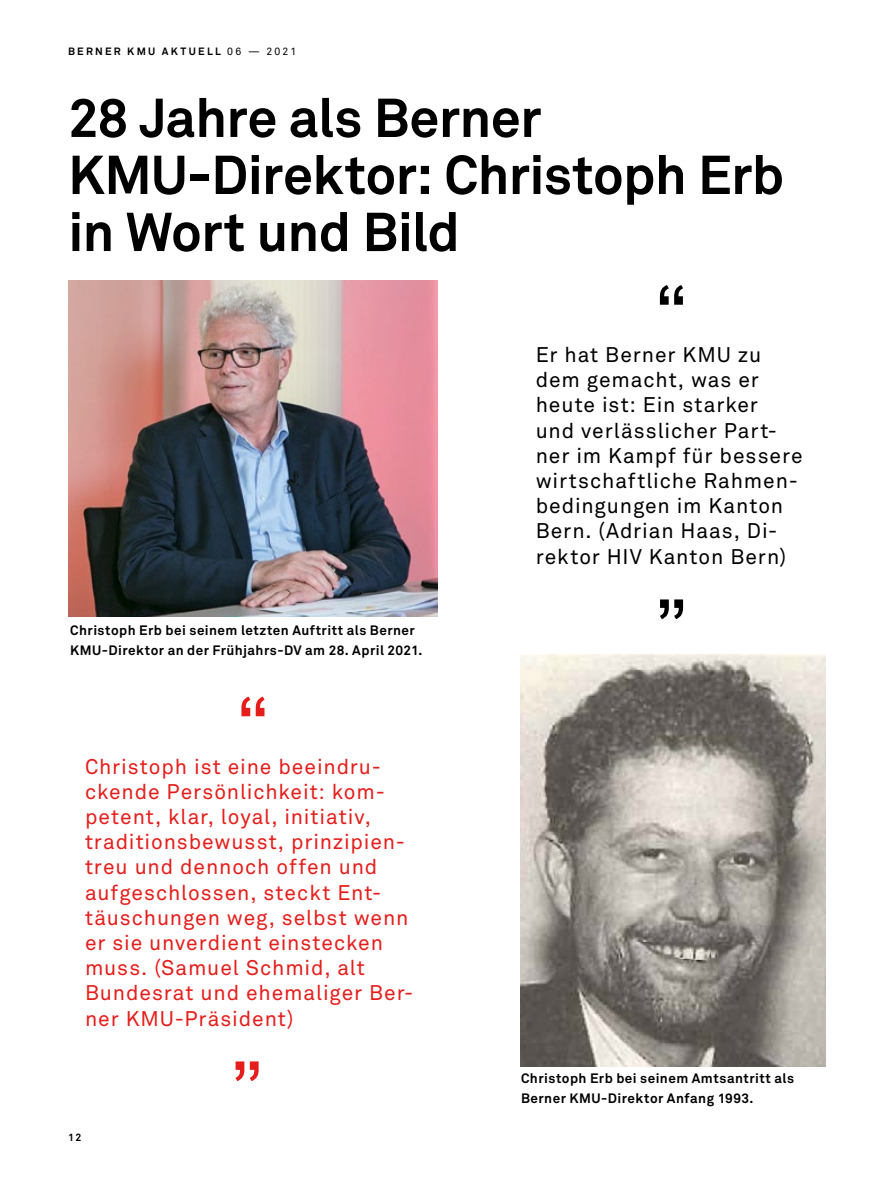
<style>
.page{position:relative;width:893px;height:1191px;background:#fff}
.page>*{position:absolute;margin:0;border:0;box-sizing:border-box;transform-origin:0 0}
.t1{font:72px "Akkurat";color:#000}
.t2{font:72px "Akkurat";color:#e51e1b}
.t3{font:700 54px/57px "Akkurat";letter-spacing:-.015em;color:#000}
.t4{font:21px/25.2px "Akkurat";letter-spacing:.04em;color:#e51e1b}
.t5{font:21px/25.2px "Akkurat";letter-spacing:.045em;color:#000}
.t6{font:700 13.5px/19.8px "Akkurat";letter-spacing:.035em;color:#000}
.t7{font:700 10.5px "Akkurat";letter-spacing:.215em;color:#000}
.s1{font-weight:400}
</style>
<div class="page">
<img style="left:68px;top:281px;width:369px;height:336px">
<img style="left:520px;top:655px;width:306px;height:411px">
<p class="t7" style="left:68px;top:45px;width:230px">BERNER KMU AKTUELL <span class="s1">06 — 2021</span></p>
<h2 class="t3" style="left:68px;top:90px;width:717px">28 Jahre als Berner<br>KMU-Direktor: Christoph Erb in Wort und Bild</h2>
<h1 class="t1" style="left:654px;top:269px;width:35px">“</h1>
<p class="t6" style="left:70px;top:620px;width:354px">Christoph Erb bei seinem letzten Auftritt als Berner<br>KMU-Direktor an der Frühjahrs-DV am 28. April 2021.</p>
<h1 class="t2" style="left:236px;top:681px;width:35px">“</h1>
<p class="t4" style="left:85px;top:754px;width:330px">Christoph ist eine beeindru&shy;ckende Persönlichkeit: kom&shy;petent, klar, loyal, initiativ, traditionsbewusst, prinzipien&shy;treu und dennoch offen und aufgeschlossen, steckt Ent&shy;täuschungen weg, selbst wenn er sie unverdient einstecken muss. (Samuel Schmid, alt<br>Bundesrat und ehemaliger Ber&shy;ner KMU-Präsident)</p>
<h1 class="t2" style="left:230px;top:1044px;width:35px">”</h1>
<p class="t7" style="left:68px;top:1130px;width:15px">12</p>
<p class="t5" style="left:536px;top:342px;width:269px">Er hat Berner KMU zu dem gemacht, was er heute ist: Ein starker<br>und verlässlicher Part&shy;ner im Kampf für bessere wirtschaftliche Rahmen&shy;bedingungen im Kanton<br>Bern. (Adrian Haas, Di&shy;rektor HIV Kanton Bern)</p>
<h1 class="t1" style="left:654px;top:583px;width:35px">”</h1>
<p class="t6" style="left:521px;top:1068px;width:275px">Christoph Erb bei seinem Amtsantritt als<br>Berner KMU-Direktor Anfang 1993.</p>
</div>
